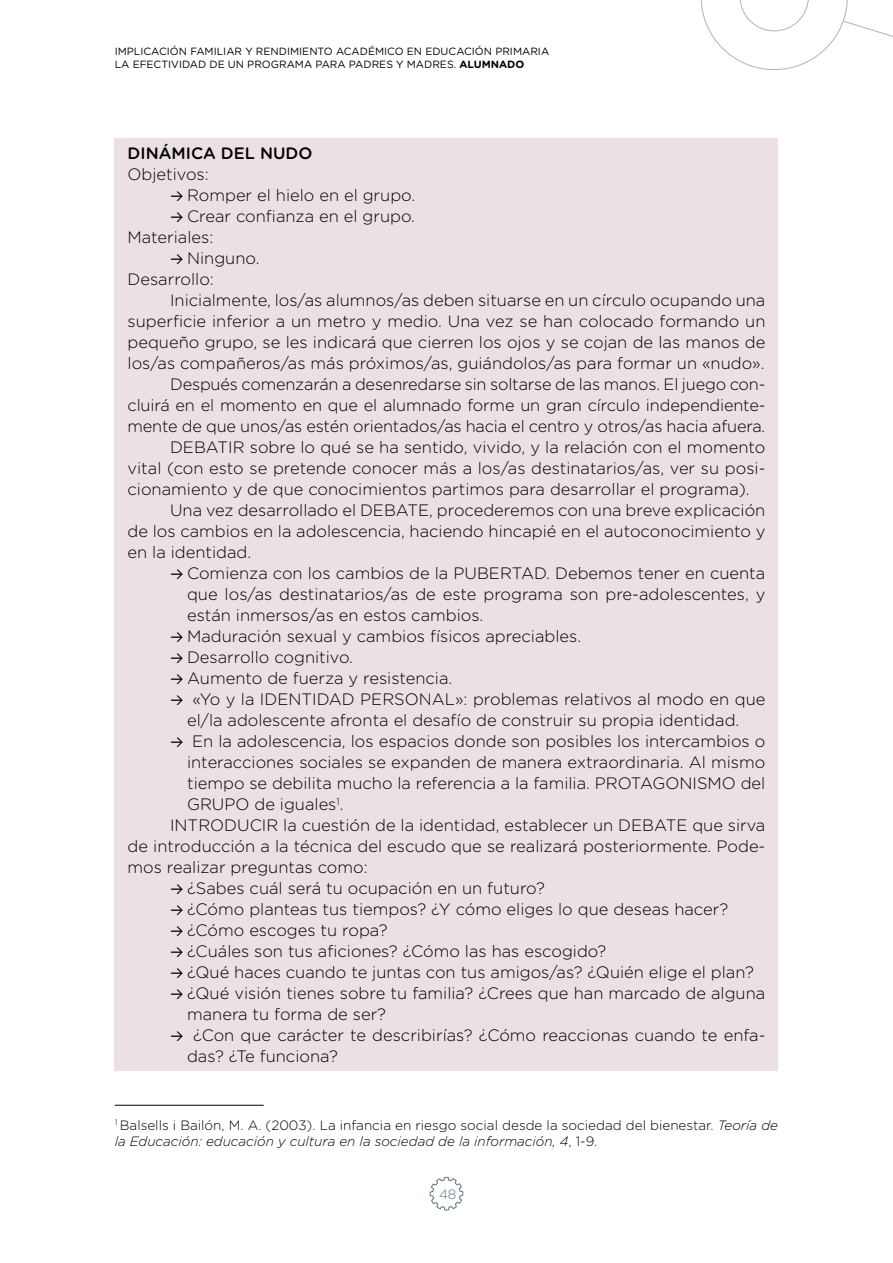
<style>
.page{position:relative;width:893px;height:1263px;background:#fff}
.page>*{position:absolute;margin:0;border:0;box-sizing:border-box;transform-origin:0 0}
.t1{font:300 16.5px/21px "Gotham Rounded";color:#000}
.t2{font:500 16.5px "Gotham Rounded";color:#000}
.t3{font:300 13.5px/16.2px "Gotham Rounded";color:#000}
.t4{font:300 13.5px "Gotham Rounded";color:#61767e}
.t5{font:10.5px/12.6px "Gotham Rounded";color:#000}
.s1{font-weight:700}
.s2{font-family:"Akkurat";font-weight:400;font-size:15.75px}
.s3{font-style:italic}
</style>
<div class="page">
<svg style="left:701px;top:0;width:192px;height:70px"></svg>
<svg style="left:430px;top:1177px;width:33px;height:33px"></svg>
<div style="left:115px;top:138px;width:663px;height:932px;background:#ebe0e4"></div>
<hr style="left:115px;top:1105px;width:149px;height:1px;background:#000">
<p class="t5" style="left:115px;top:45px;width:436px">IMPLICACIÓN FAMILIAR Y RENDIMIENTO ACADÉMICO EN EDUCACIÓN PRIMARIA<br>LA EFECTIVIDAD DE UN PROGRAMA PARA PADRES Y MADRES. <span class="s1">ALUMNADO</span></p>
<p class="t2" style="left:128px;top:141px;width:186px">DINÁMICA DEL NUDO</p>
<p class="t1" style="left:128px;top:163px;width:83px">Objetivos:</p>
<p class="t1" style="left:170px;top:184px;width:247px"><span class="s2">→</span> Romper el hielo en el grupo.</p>
<p class="t1" style="left:128px;top:205px;width:289px;text-indent:43px"><span class="s2">→</span> Crear confianza en el grupo.<br>Materiales:</p>
<p class="t1" style="left:128px;top:247px;width:133px;text-indent:43px"><span class="s2">→</span> Ninguno.<br>Desarrollo:</p>
<p class="t1" style="left:170px;top:289px;width:597px">Inicialmente, los/as alumnos/as deben situarse en un círculo ocupando una</p>
<p class="t1" style="left:128px;top:310px;width:639px">superficie inferior a un metro y medio. Una vez se han colocado formando un</p>
<p class="t1" style="left:128px;top:331px;width:639px">pequeño grupo, se les indicará que cierren los ojos y se cojan de las manos de</p>
<p class="t1" style="left:128px;top:352px;width:638px">los/as compañeros/as más próximos/as, guiándolos/as para formar un «nudo».</p>
<p class="t1" style="left:170px;top:373px;width:597px">Después comenzarán a desenredarse sin soltarse de las manos. El juego con-</p>
<p class="t1" style="left:128px;top:394px;width:639px">cluirá en el momento en que el alumnado forme un gran círculo independiente-</p>
<p class="t1" style="left:128px;top:415px;width:639px">mente de que unos/as estén orientados/as hacia el centro y otros/as hacia afuera.</p>
<p class="t1" style="left:170px;top:436px;width:597px">DEBATIR sobre lo qué se ha sentido, vivido, y la relación con el momento</p>
<p class="t1" style="left:128px;top:457px;width:639px">vital (con esto se pretende conocer más a los/as destinatarios/as, ver su posi-</p>
<p class="t1" style="left:128px;top:478px;width:624px">cionamiento y de que conocimientos partimos para desarrollar el programa).</p>
<p class="t1" style="left:170px;top:499px;width:597px">Una vez desarrollado el DEBATE, procederemos con una breve explicación</p>
<p class="t1" style="left:128px;top:520px;width:639px">de los cambios en la adolescencia, haciendo hincapié en el autoconocimiento y</p>
<p class="t1" style="left:128px;top:541px;width:125px">en la identidad.</p>
<p class="t1" style="left:187px;top:562px;width:580px;text-align:justify;text-indent:-17px"><span class="s2">→</span> Comienza con los cambios de la PUBERTAD. Debemos tener en cuenta que los/as destinatarios/as de este programa son pre-adolescentes, y están inmersos/as en estos cambios.</p>
<p class="t1" style="left:170px;top:625px;width:413px"><span class="s2">→</span> Maduración sexual y cambios físicos apreciables.</p>
<p class="t1" style="left:170px;top:646px;width:184px"><span class="s2">→</span> Desarrollo cognitivo.</p>
<p class="t1" style="left:170px;top:667px;width:284px"><span class="s2">→</span> Aumento de fuerza y resistencia.</p>
<p class="t1" style="left:170px;top:688px;width:597px;text-align:center"><span class="s2">→</span> «Yo y la IDENTIDAD PERSONAL»: problemas relativos al modo en que el/la adolescente afronta el desafío de construir su propia identidad.</p>
<p class="t1" style="left:170px;top:730px;width:597px"><span class="s2">→</span> En la adolescencia, los espacios donde son posibles los intercambios o</p>
<p class="t1" style="left:187px;top:751px;width:580px">interacciones sociales se expanden de manera extraordinaria. Al mismo</p>
<p class="t1" style="left:187px;top:772px;width:580px">tiempo se debilita mucho la referencia a la familia. PROTAGONISMO del</p>
<p class="t1" style="left:187px;top:793px;width:158px">GRUPO de iguales<sup>1</sup>.</p>
<p class="t1" style="left:170px;top:814px;width:597px">INTRODUCIR la cuestión de la identidad, establecer un DEBATE que sirva</p>
<p class="t1" style="left:128px;top:835px;width:639px">de introducción a la técnica del escudo que se realizará posteriormente. Pode-</p>
<p class="t1" style="left:128px;top:856px;width:242px">mos realizar preguntas como:</p>
<p class="t1" style="left:170px;top:877px;width:376px"><span class="s2">→</span> ¿Sabes cuál será tu ocupación en un futuro?</p>
<p class="t1" style="left:170px;top:898px;width:560px"><span class="s2">→</span> ¿Cómo planteas tus tiempos? ¿Y cómo eliges lo que deseas hacer?</p>
<p class="t1" style="left:170px;top:919px;width:219px"><span class="s2">→</span> ¿Cómo escoges tu ropa?</p>
<p class="t1" style="left:170px;top:940px;width:438px"><span class="s2">→</span> ¿Cuáles son tus aficiones? ¿Cómo las has escogido?</p>
<p class="t1" style="left:170px;top:961px;width:585px"><span class="s2">→</span> ¿Qué haces cuando te juntas con tus amigos/as? ¿Quién elige el plan?</p>
<p class="t1" style="left:187px;top:982px;width:580px;text-indent:-17px"><span class="s2">→</span> ¿Qué visión tienes sobre tu familia? ¿Crees que han marcado de alguna manera tu forma de ser?</p>
<p class="t1" style="left:187px;top:1024px;width:580px;text-indent:-17px"><span class="s2">→</span> ¿Con que carácter te describirías? ¿Cómo reaccionas cuando te enfa&shy;das? ¿Te funciona?</p>
<p class="t3" style="left:115px;top:1116px;width:665px"><sup>1</sup> Balsells i Bailón, M. A. (2003). La infancia en riesgo social desde la sociedad del bienestar. <span class="s3">Teoría de la Educación: educación y cultura en la sociedad de la información, 4</span>, 1-9.</p>
<p class="t4" style="left:439px;top:1185px;width:19px">48</p>
</div>
